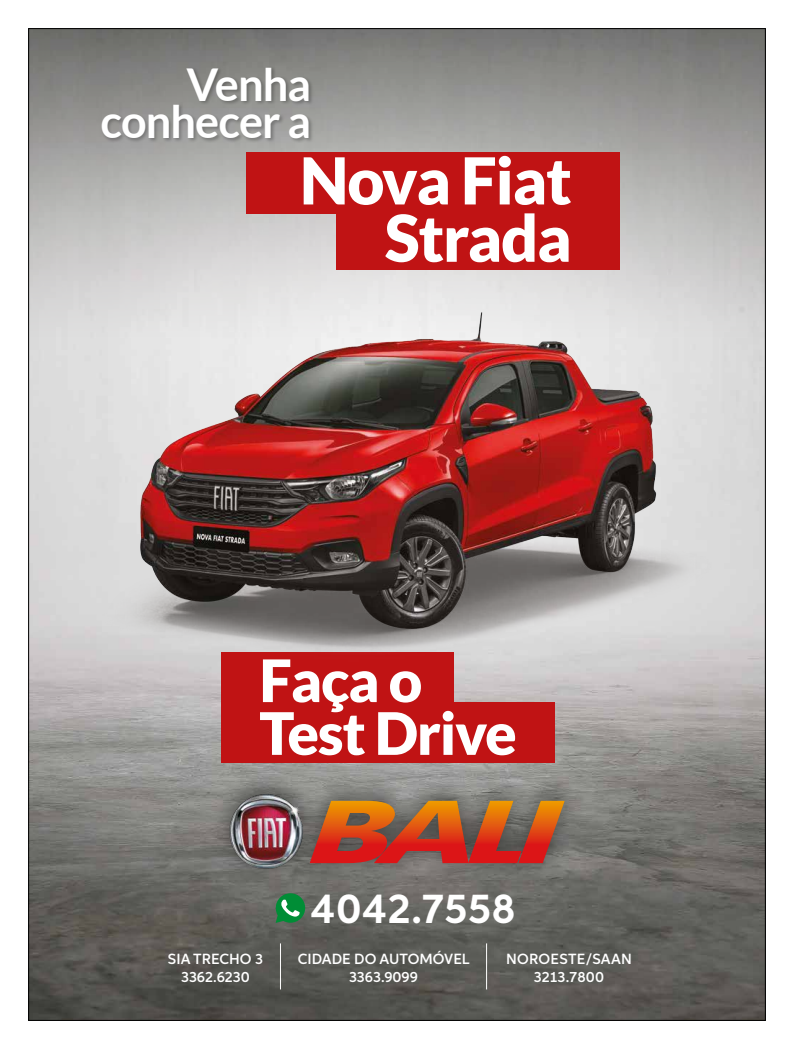
<style>
.page{position:relative;width:794px;height:1049px;background:#fff}
.page>*{position:absolute;margin:0;border:0;box-sizing:border-box;transform-origin:0 0}
.t1{font:900 64.7px/57.3px "Lato";letter-spacing:-.02em;color:#fff;text-align:right}
.t2{font:900 58.6px/52.8px "Lato";letter-spacing:-.02em;color:#fff}
.t3{font:700 45.3px/37.2px "Lato";letter-spacing:-.02em;color:#fff;text-align:right}
.t4{font:700 41.9px "Aspira";letter-spacing:.02em;color:#fff}
.t5{font:600 14.8px/17.8px "Aspira";color:#fff;text-align:center}
.t6{font:600 14.8px/17.8px "Aspira";letter-spacing:.02em;color:#fff;text-align:center}
</style>
<div class="page">
<img style="left:30px;top:337px;width:733px;height:681px">
<img style="left:30px;top:30px;width:733px;height:307px">
<div style="left:336px;top:214px;width:283px;height:56px;background:#c01314"></div>
<div style="left:246px;top:152px;width:373px;height:62px;background:#c01314"></div>
<div style="left:221px;top:702px;width:333px;height:60px;background:#c01314"></div>
<div style="left:221px;top:652px;width:232px;height:55px;background:#c01314"></div>
<div style="left:101px;top:66px;width:213px;height:78px;background:#000;opacity:.25"></div>
<img style="left:90px;top:286px;width:633px;height:401px">
<div style="left:207px;top:766px;width:378px;height:119px;background:#000;opacity:.5"></div>
<img style="left:229px;top:788px;width:76px;height:87px">
<svg style="left:310px;top:801px;width:254px;height:62px"></svg>
<hr style="left:280px;top:943px;width:1px;height:46px;background:#fff">
<hr style="left:486px;top:943px;width:1px;height:46px;background:#fff">
<svg style="left:276px;top:893px;width:29px;height:30px"></svg>
<h3 class="t3" style="left:100px;top:65px;width:212px">Venha conhecer a</h3>
<h1 class="t1" style="left:300px;top:151px;width:273px">Nova Fiat<br>Strada</h1>
<h2 class="t2" style="left:259px;top:653px;width:259px">Faça o<br>Test Drive</h2>
<h3 class="t4" style="left:311px;top:883px;width:206px">4042.7558</h3>
<p class="t5" style="left:298px;top:950px;width:173px">CIDADE DO AUTOMÓVEL<br>3363.9099</p>
<p class="t5" style="left:168px;top:950px;width:96px">SIA TRECHO 3<br>3362.6230</p>
<p class="t6" style="left:506px;top:950px;width:127px">NOROESTE/SAAN<br>3213.7800</p>
</div>
